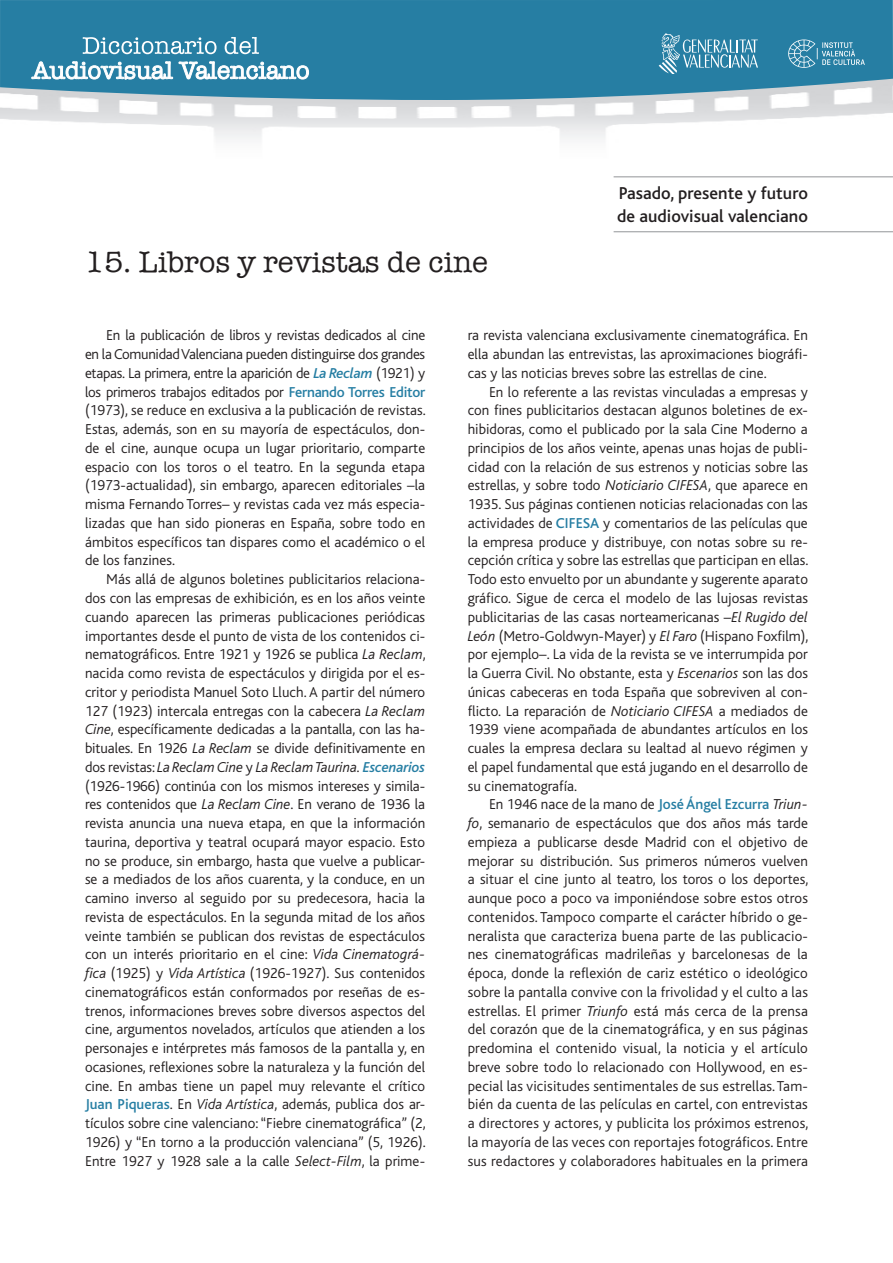
<style>
.page{position:relative;width:893px;height:1263px;background:#fff}
.page>*{position:absolute;margin:0;border:0;box-sizing:border-box;transform-origin:0 0}
.TITULO{font:30px "American Typewriter";color:#231f20}
.t1{font:500 18px/22.5px "Bliss";color:#231f20}
.VOLCADO{font:300 15px/18.8px "Bliss";color:#231f20;text-align:justify}
.s1{font-weight:500;font-style:italic;color:#267ea3}
.s2{font-weight:500;color:#267ea3}
.s3{font-style:italic}
</style>
<div class="page">
<img style="left:0;top:100px;width:892px;height:39px">
<svg style="left:0;top:0;width:893px;height:100px;background:#3385a7"></svg>
<svg style="left:31px;top:37px;width:278px;height:43px"></svg>
<svg style="left:788px;top:40px;width:77px;height:28px;background:#4e96b4"></svg>
<svg style="left:659px;top:33px;width:99px;height:41px;background:#5198b5"></svg>
<hr style="left:614px;top:176px;width:279px;height:1px;background:#939598">
<hr style="left:614px;top:231px;width:279px;height:1px;background:#939598">
<p class="TITULO" style="left:85px;top:239px;width:404px">15. Libros y revistas de cine</p>
<p class="t1" style="left:617px;top:182px;width:192px">Pasado, presente y futuro de audiovisual valenciano</p>
<p class="VOLCADO" style="left:85px;top:326px;width:342px;text-indent:21px">En la publicación de libros y revistas dedicados al cine en la Comunidad Valenciana pueden distinguirse dos grandes etapas. La primera, entre la aparición de <span class="s1">La Reclam</span> (1921) y los primeros trabajos editados por <span class="s2">Fernando Torres Editor </span>(1973), se reduce en exclusiva a la publicación de revistas.<br>Estas, además, son en su mayoría de espectáculos, don&shy;de el cine, aunque ocupa un lugar prioritario, comparte espacio con los toros o el teatro. En la segunda etapa (1973-actualidad), sin embargo, aparecen editoriales –la misma Fernando Torres– y revistas cada vez más especia&shy;lizadas que han sido pioneras en España, sobre todo en ámbitos específicos tan dispares como el académico o el de los fanzines.</p>
<p class="VOLCADO" style="left:85px;top:570px;width:342px;text-indent:21px">Más allá de algunos boletines publicitarios relaciona&shy;dos con las empresas de exhibición, es en los años veinte cuando aparecen las primeras publicaciones periódicas importantes desde el punto de vista de los contenidos ci&shy;nematográficos. Entre 1921 y 1926 se publica <span class="s3">La Reclam</span>, nacida como revista de espectáculos y dirigida por el es&shy;critor y periodista Manuel Soto Lluch. A partir del número 127 (1923) intercala entregas con la cabecera <span class="s3">La Reclam Cine</span>, específicamente dedicadas a la pantalla, con las ha&shy;bituales. En 1926 <span class="s3">La Reclam</span> se divide definitivamente en dos revistas: <span class="s3">La Reclam Cine</span> y <span class="s3">La Reclam Taurina.</span> <span class="s1">Escenarios </span>(1926-1966) continúa con los mismos intereses y simila&shy;res contenidos que <span class="s3">La Reclam Cine</span>. En verano de 1936 la revista anuncia una nueva etapa, en que la información taurina, deportiva y teatral ocupará mayor espacio. Esto no se produce, sin embargo, hasta que vuelve a publicar&shy;se a mediados de los años cuarenta, y la conduce, en un camino inverso al seguido por su predecesora, hacia la revista de espectáculos. En la segunda mitad de los años veinte también se publican dos revistas de espectáculos con un interés prioritario en el cine: <span class="s3">Vida Cinematográ&shy;fica</span> (1925) y <span class="s3">Vida Artística</span> (1926-1927). Sus contenidos cinematográficos están conformados por reseñas de es&shy;trenos, informaciones breves sobre diversos aspectos del cine, argumentos novelados, artículos que atienden a los personajes e intérpretes más famosos de la pantalla y, en ocasiones, reflexiones sobre la naturaleza y la función del cine. En ambas tiene un papel muy relevante el crítico <span class="s2">Juan Piqueras</span>. En <span class="s3">Vida Artística</span>, además, publica dos ar&shy;tículos sobre cine valenciano: “Fiebre cinematográfica” (2, 1926) y “En torno a la producción valenciana” (5, 1926).<br>Entre 1927 y 1928 sale a la calle <span class="s3">Select-Film</span>, la prime-</p>
<p class="VOLCADO" style="left:468px;top:326px;width:342px">ra revista valenciana exclusivamente cinematográfica. En ella abundan las entrevistas, las aproximaciones biográfi&shy;cas y las noticias breves sobre las estrellas de cine.</p>
<p class="VOLCADO" style="left:468px;top:383px;width:342px;text-indent:21px">En lo referente a las revistas vinculadas a empresas y con fines publicitarios destacan algunos boletines de ex&shy;hibidoras, como el publicado por la sala Cine Moderno a principios de los años veinte, apenas unas hojas de publi&shy;cidad con la relación de sus estrenos y noticias sobre las estrellas, y sobre todo <span class="s3">Noticiario CIFESA</span>, que aparece en 1935. Sus páginas contienen noticias relacionadas con las actividades de <span class="s2">CIFESA</span> y comentarios de las películas que la empresa produce y distribuye, con notas sobre su re&shy;cepción crítica y sobre las estrellas que participan en ellas.<br>Todo esto envuelto por un abundante y sugerente aparato gráfico. Sigue de cerca el modelo de las lujosas revistas publicitarias de las casas norteamericanas –<span class="s3">El Rugido del León</span> (Metro-Goldwyn-Mayer) y <span class="s3">El Faro</span> (Hispano Foxfilm), por ejemplo–. La vida de la revista se ve interrumpida por la Guerra Civil. No obstante, esta y <span class="s3">Escenarios</span> son las dos únicas cabeceras en toda España que sobreviven al con&shy;flicto. La reparación de <span class="s3">Noticiario CIFESA</span> a mediados de 1939 viene acompañada de abundantes artículos en los cuales la empresa declara su lealtad al nuevo régimen y el papel fundamental que está jugando en el desarrollo de su cinematografía.</p>
<p class="VOLCADO" style="left:468px;top:795px;width:342px;text-indent:21px">En 1946 nace de la mano de <span class="s2">José Ángel Ezcurra</span> <span class="s3">Triun&shy;fo</span>, semanario de espectáculos que dos años más tarde empieza a publicarse desde Madrid con el objetivo de mejorar su distribución. Sus primeros números vuelven a situar el cine junto al teatro, los toros o los deportes, aunque poco a poco va imponiéndose sobre estos otros contenidos. Tampoco comparte el carácter híbrido o ge&shy;neralista que caracteriza buena parte de las publicacio&shy;nes cinematográficas madrileñas y barcelonesas de la época, donde la reflexión de cariz estético o ideológico sobre la pantalla convive con la frivolidad y el culto a las estrellas. El primer <span class="s3">Triunfo</span> está más cerca de la prensa del corazón que de la cinematográfica, y en sus páginas predomina el contenido visual, la noticia y el artículo breve sobre todo lo relacionado con Hollywood, en es&shy;pecial las vicisitudes sentimentales de sus estrellas. Tam&shy;bién da cuenta de las películas en cartel, con entrevistas a directores y actores, y publicita los próximos estrenos, la mayoría de las veces con reportajes fotográficos. Entre sus redactores y colaboradores habituales en la primera</p>
</div>
